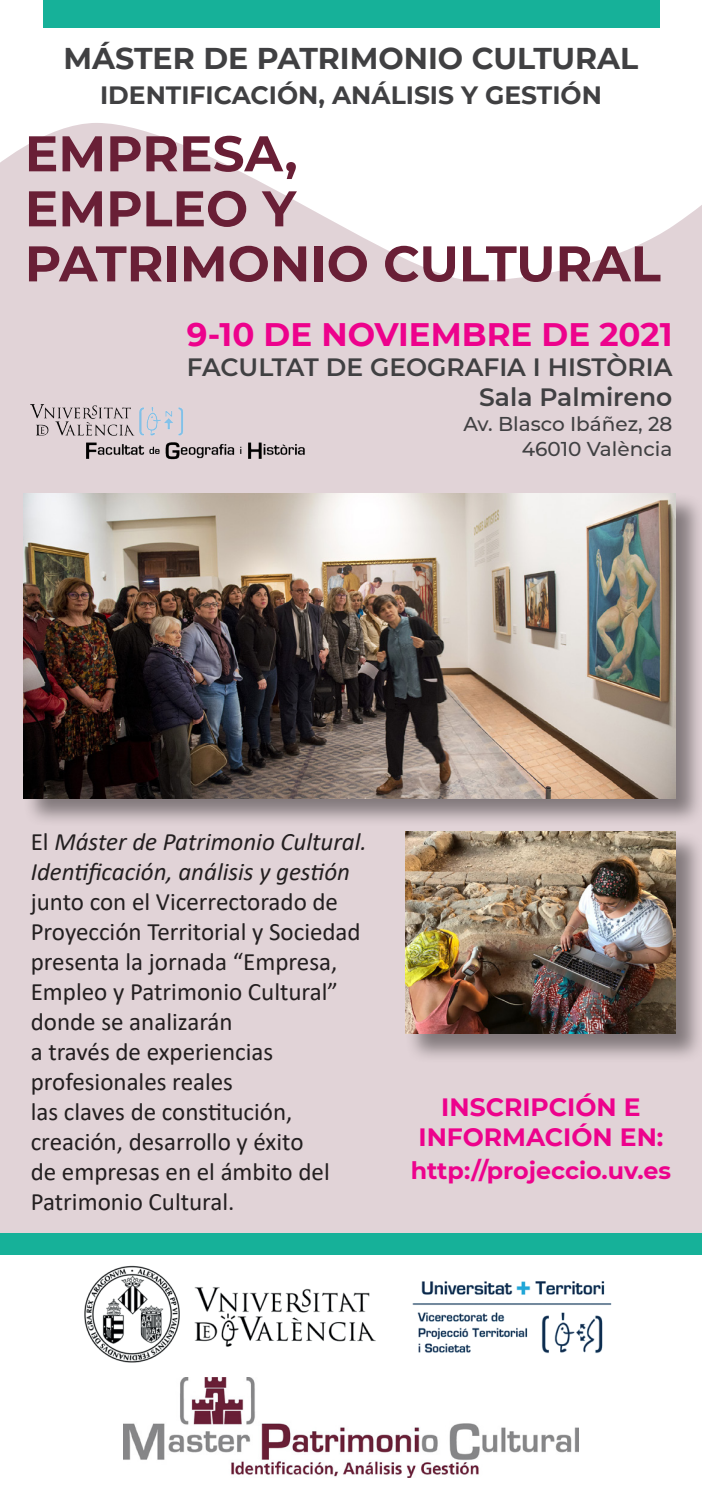
<style>
.page{position:relative;width:702px;height:1489px;background:#fff}
.page>*{position:absolute;margin:0;border:0;box-sizing:border-box;transform-origin:0 0}
.t1{font:700 50px "Montserrat";color:#691f36}
.t2{font:700 32.5px "Montserrat";color:#ed028c}
.t3{font:700 30px "Montserrat";color:#404042}
.t4{font:25px/30px "Calibri";color:#231f20}
.t5{font:600 25px "Montserrat";color:#404042}
.t6{font:700 25px "Montserrat";color:#404042}
.t7{font:700 25px "Montserrat";color:#ed028c}
.t8{font:700 23.75px "Montserrat";color:#ed028c}
.t9{font:500 20px "Montserrat";color:#404042}
.s1{font-style:italic}
</style>
<div class="page">
<div style="left:0;top:319px;width:702px;height:935px;background:#e1d3d7"></div>
<svg style="left:0;top:123px;width:271px;height:65px;fill:#e1d3d7"></svg>
<svg style="left:0;top:188px;width:702px;height:217px;fill:#e1d3d7"></svg>
<img style="left:84px;top:1265px;width:528px;height:98px">
<div style="left:43px;top:0;width:616px;height:27px;background:#16b199"></div>
<img style="left:123px;top:1377px;width:455px;height:99px">
<div style="left:23px;top:492px;width:679px;height:335px;background:#231f20;opacity:.5"></div>
<img style="left:24px;top:493px;width:652px;height:305px">
<div style="left:405px;top:830px;width:297px;height:233px;background:#231f20;opacity:.5"></div>
<img style="left:406px;top:831px;width:270px;height:202px">
<div style="left:0;top:1233px;width:702px;height:21px;background:#16b199"></div>
<img style="left:31px;top:404px;width:279px;height:56px">
<p class="t3" style="left:64px;top:36px;width:576px">MÁSTER DE PATRIMONIO CULTURAL</p>
<p class="t6" style="left:100px;top:77px;width:503px">IDENTIFICACIÓN, ANÁLISIS Y GESTIÓN</p>
<p class="t1" style="left:25px;top:117px;width:274px">EMPRESA,</p>
<p class="t1" style="left:25px;top:172px;width:273px">EMPLEO Y</p>
<p class="t1" style="left:25px;top:227px;width:637px">PATRIMONIO CULTURAL</p>
<p class="t2" style="left:187px;top:311px;width:487px">9-10 DE NOVIEMBRE DE 2021</p>
<p class="t5" style="left:187px;top:349px;width:487px">FACULTAT DE GEOGRAFIA I HISTÒRIA</p>
<p class="t5" style="left:479px;top:379px;width:195px">Sala Palmireno</p>
<p class="t9" style="left:463px;top:409px;width:210px">Av. Blasco Ibáñez, 28</p>
<p class="t9" style="left:521px;top:434px;width:152px">46010 València</p>
<p class="t4" style="left:31px;top:826px;width:337px">El <span class="s1">Máster de Patrimonio Cultural.<br>Identificación, análisis y gestión </span>junto con el Vicerrectorado de<br>Proyección Territorial y Sociedad presenta la jornada “Empresa,<br>Empleo y Patrimonio Cultural” donde se analizarán</p>
<p class="t4" style="left:31px;top:1036px;width:244px">a través de experiencias profesionales reales</p>
<p class="t4" style="left:31px;top:1096px;width:300px">las claves de constitución, creación, desarrollo y éxito de empresas en el ámbito del<br>Patrimonio Cultural.</p>
<p class="t7" style="left:441px;top:1089px;width:201px">INSCRIPCIÓN E</p>
<p class="t7" style="left:418px;top:1119px;width:246px">INFORMACIÓN EN:</p>
<p class="t8" style="left:411px;top:1152px;width:262px">http://projeccio.uv.es</p>
</div>
